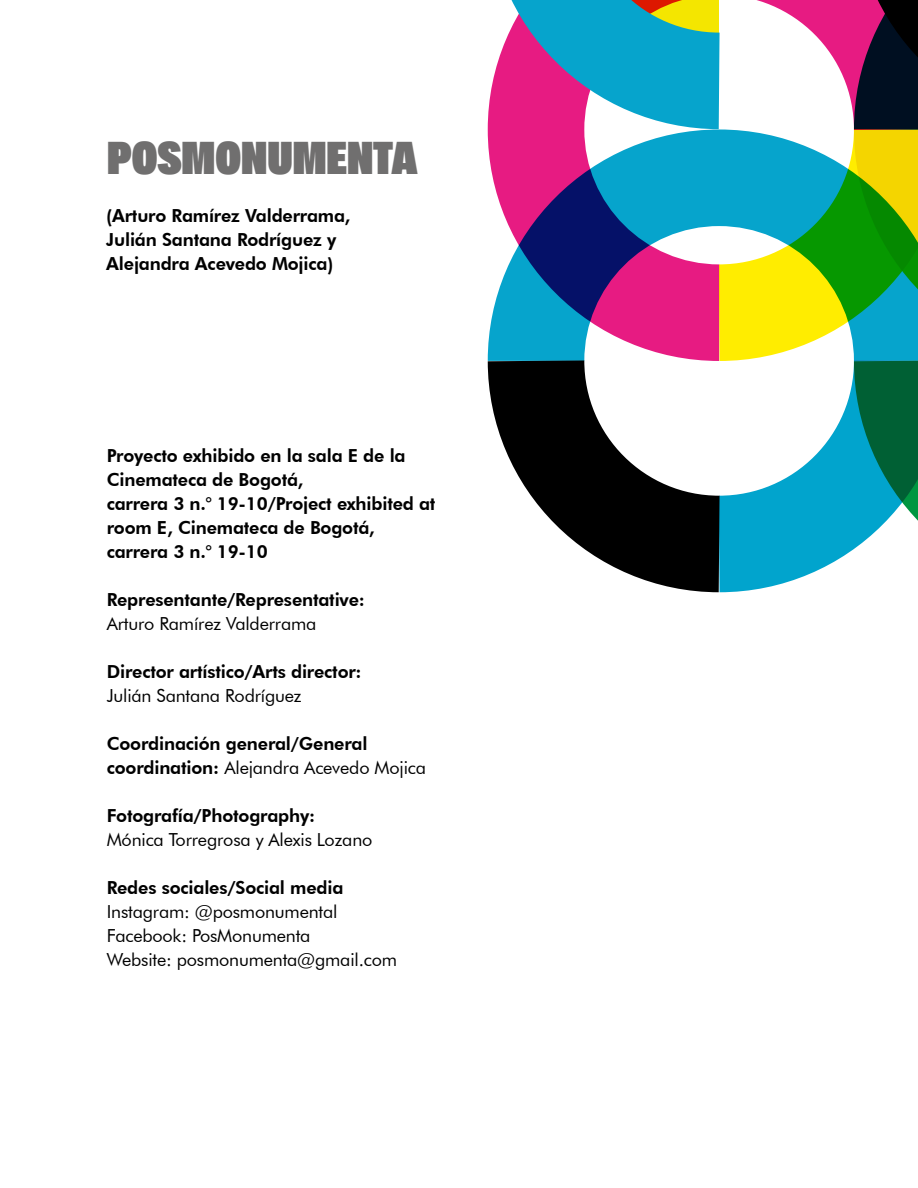
<style>
.page{position:relative;width:918px;height:1188px;background:#fff}
.page>*{position:absolute;margin:0;border:0;box-sizing:border-box;transform-origin:0 0}
.t1{font:46.05px "Sztos";color:#706f6f}
.t2{font:800 18px/24px "Futura BT";letter-spacing:-.01em;color:#000}
.t3{font:18px/24px "Futura BT";letter-spacing:-.01em;color:#000}
.s1{font-weight:400}
</style>
<div class="page">
<svg style="left:488px;top:361px;width:95px;height:187px"></svg>
<svg style="left:488px;top:177px;width:95px;height:184px;background:#496da8"></svg>
<svg style="left:583px;top:0;width:335px;height:592px"></svg>
<svg style="left:487px;top:0;width:329px;height:177px"></svg>
<h1 class="t1" style="left:107px;top:131px;width:312px">POSMONUMENTA</h1>
<p class="t2" style="left:106px;top:203px;width:246px">(Arturo Ramírez Valderrama,<br>Julián Santana Rodríguez y<br>Alejandra Acevedo Mojica)</p>
<p class="t2" style="left:107px;top:443px;width:330px">Proyecto exhibido en la sala E de la<br>Cinemateca de Bogotá,<br>carrera 3 n.° 19-10/Project exhibited at room E, Cinemateca de Bogotá, carrera 3 n.° 19-10</p>
<p class="t2" style="left:107px;top:587px;width:260px">Representante/Representative:</p>
<p class="t3" style="left:107px;top:611px;width:211px">Arturo Ramírez Valderrama</p>
<p class="t2" style="left:107px;top:659px;width:256px">Director artístico/Arts director:</p>
<p class="t3" style="left:107px;top:683px;width:196px">Julián Santana Rodríguez</p>
<p class="t2" style="left:107px;top:731px;width:321px">Coordinación general/General coordination: <span class="s1">Alejandra Acevedo Mojica</span></p>
<p class="t2" style="left:107px;top:803px;width:210px">Fotografía/Photography:</p>
<p class="t3" style="left:107px;top:827px;width:267px">Mónica Torregrosa y Alexis Lozano</p>
<p class="t2" style="left:107px;top:875px;width:238px">Redes sociales/Social media</p>
<p class="t3" style="left:107px;top:899px;width:292px">Instagram: @posmonumental<br>Facebook: PosMonumenta<br>Website: posmonumenta@gmail.com</p>
</div>
